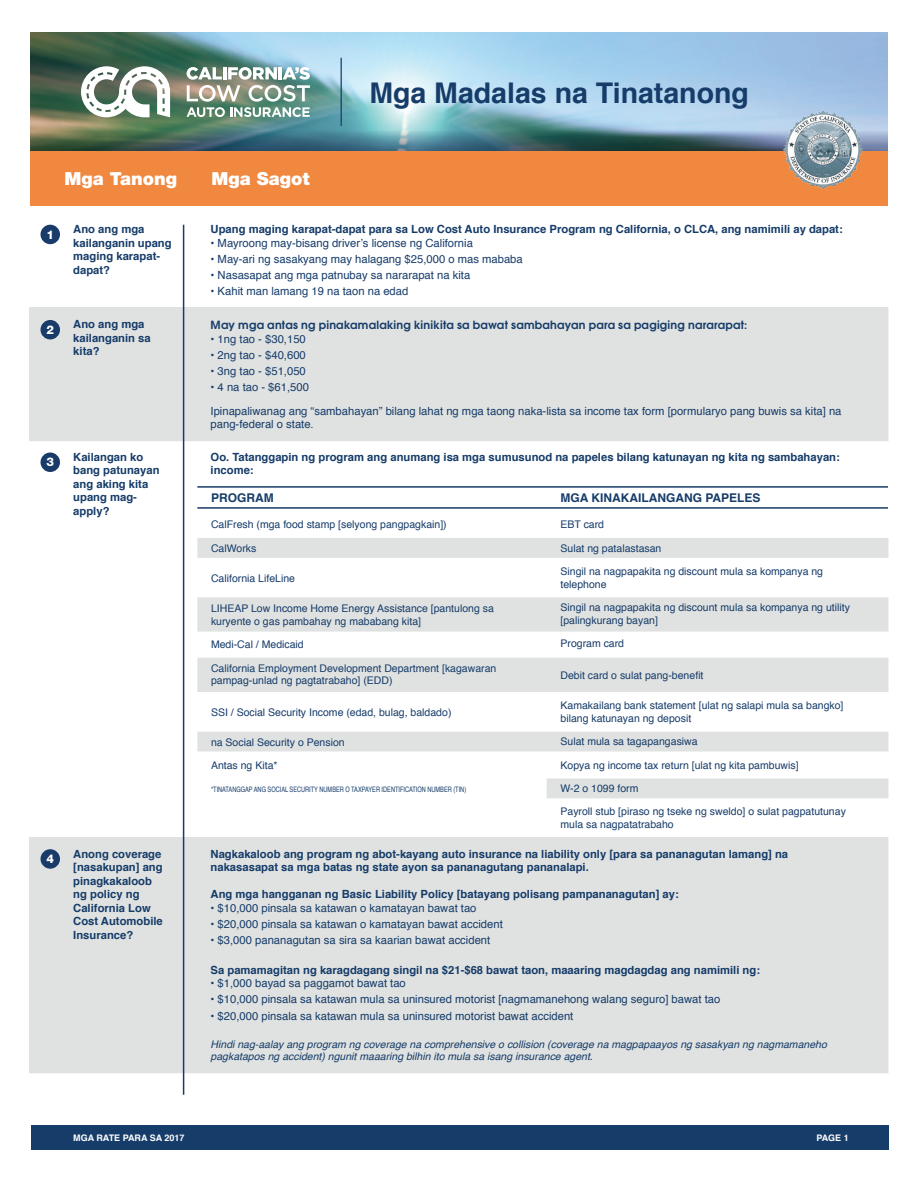
<style>
.page{position:relative;width:918px;height:1188px;background:#fff}
.page>*{position:absolute;margin:0;border:0;box-sizing:border-box;transform-origin:0 0}
.t1{font:700 28.5px "Helvetica";color:#163c69}
.t2{font:900 18px "Helvetica Neue";color:#fff}
.t3{font:700 12px "Helvetica";color:#163c69}
.t4{font:800 12px "Helvetica Neue";color:#fff}
.t5{font:700 11.25px/13.5px "Helvetica";color:#163c69}
.t6{font:11.25px/23.7px "Helvetica";color:#163c69}
.t7{font:700 11.25px "Te X Gyre Adventor";letter-spacing:.02em;color:#163c69}
.t8{font:10.5px/12.6px "Helvetica";color:#163c69}
.t9{font:italic 10.5px/12px "Helvetica";color:#163c69}
.t10{font:700 9px "Helvetica";color:#fff}
.t11{font:7.5px "Helvetica";color:#163c69;scale:.75 1}
</style>
<div class="page">
<div style="left:31px;top:1125px;width:858px;height:25px;background:#163c69"></div>
<img style="left:30px;top:33px;width:858px;height:97px">
<img style="left:30px;top:130px;width:858px;height:21px">
<div style="left:30px;top:151px;width:858px;height:54px;background:#f08840"></div>
<svg style="left:81px;top:66px;width:89px;height:51px"></svg>
<svg style="left:187px;top:67px;width:123px;height:50px"></svg>
<hr style="left:341px;top:58px;width:1px;height:68px;background:#183b6a">
<img style="left:782px;top:108px;width:82px;height:82px">
<div style="left:29px;top:307px;width:860px;height:134px;background:#e0e2e1"></div>
<div style="left:29px;top:837px;width:860px;height:236px;background:#e0e2e1"></div>
<div style="left:547px;top:778px;width:342px;height:20px;background:#e0e2e1;border:2px solid #e0e2e1"></div>
<div style="left:197px;top:732px;width:692px;height:20px;background:#e0e2e1;border:2px solid #e0e2e1"></div>
<div style="left:197px;top:597px;width:692px;height:35px;background:#e0e2e1;border:2px solid #e0e2e1"></div>
<div style="left:197px;top:658px;width:692px;height:34px;background:#e0e2e1"></div>
<div style="left:197px;top:538px;width:692px;height:20px;background:#e0e2e1"></div>
<hr style="left:183px;top:225px;width:1px;height:870px;background:#163c69">
<div style="left:41px;top:225px;width:19px;height:19px;background:#183b6a;border-radius:50%"></div>
<div style="left:41px;top:320px;width:19px;height:19px;background:#183b6a;border-radius:50%"></div>
<div style="left:41px;top:453px;width:19px;height:19px;background:#183b6a;border-radius:50%"></div>
<div style="left:41px;top:849px;width:19px;height:20px;background:#183b6a;border-radius:50%"></div>
<hr style="left:197px;top:507px;width:691px;height:2px;background:#183b6a">
<hr style="left:197px;top:486px;width:691px;height:2px;background:#183b6a">
<h1 class="t1" style="left:369px;top:69px;width:381px">Mga Madalas na Tinatanong</h1>
<h2 class="t2" style="left:65px;top:168px;width:114px">Mga Tanong</h2>
<h2 class="t2" style="left:211px;top:168px;width:100px">Mga Sagot</h2>
<p class="t4" style="left:46px;top:227px;width:9px">1</p>
<p class="t4" style="left:46px;top:322px;width:9px">2</p>
<p class="t5" style="left:73px;top:223px;width:100px">Ano ang mga kailanganin upang maging karapat&shy;dapat?</p>
<p class="t5" style="left:73px;top:318px;width:79px">Ano ang mga kailanganin sa kita?</p>
<p class="t4" style="left:46px;top:455px;width:9px">3</p>
<p class="t5" style="left:73px;top:450px;width:88px">Kailangan ko bang patunayan ang aking kita upang mag&shy;apply?</p>
<p class="t5" style="left:211px;top:223px;width:634px">Upang maging karapat-dapat para sa Low Cost Auto Insurance Program ng California, o CLCA, ang namimili ay dapat:</p>
<p class="t6" style="left:211px;top:231px;width:264px">• Mayroong may-bisang driver’s license ng California</p>
<p class="t6" style="left:211px;top:247px;width:314px">• May-ari ng sasakyang may halagang $25,000 o mas mababa</p>
<p class="t6" style="left:211px;top:264px;width:261px">• Nasasapat ang mga patnubay sa nararapat na kita</p>
<p class="t6" style="left:211px;top:280px;width:199px">• Kahit man lamang 19 na taon na edad</p>
<p class="t7" style="left:211px;top:315px;width:538px">May mga antas ng pinakamalaking kinikita sa bawat sambahayan para sa pagiging nararapat:</p>
<p class="t6" style="left:211px;top:327px;width:97px">• 1ng tao - $30,150</p>
<p class="t6" style="left:211px;top:343px;width:97px">• 2ng tao - $40,600</p>
<p class="t6" style="left:211px;top:360px;width:97px">• 3ng tao - $51,050</p>
<p class="t6" style="left:211px;top:376px;width:632px">• 4 na tao - $61,500<br>Ipinapaliwanag ang “sambahayan” bilang lahat ng mga taong naka-lista sa income tax form [pormularyo pang buwis sa kita] na</p>
<p class="t6" style="left:211px;top:413px;width:105px">pang-federal o state.</p>
<p class="t5" style="left:211px;top:450px;width:631px">Oo. Tatanggapin ng program ang anumang isa mga sumusunod na papeles bilang katunayan ng kita ng sambahayan: income:</p>
<p class="t3" style="left:211px;top:488px;width:64px">PROGRAM</p>
<p class="t8" style="left:211px;top:519px;width:237px">CalFresh (mga food stamp [selyong pangpagkain])</p>
<p class="t8" style="left:211px;top:542px;width:47px">CalWorks</p>
<p class="t8" style="left:211px;top:572px;width:86px">California LifeLine</p>
<p class="t8" style="left:211px;top:603px;width:284px">LIHEAP Low Income Home Energy Assistance [pantulong sa kuryente o gas pambahay ng mababang kita]</p>
<p class="t8" style="left:211px;top:639px;width:94px">Medi-Cal / Medicaid</p>
<p class="t8" style="left:211px;top:662px;width:287px">California Employment Development Department [kagawaran pampag-unlad ng pagtatrabaho] (EDD)</p>
<p class="t8" style="left:211px;top:706px;width:242px">SSI / Social Security Income (edad, bulag, baldado)</p>
<p class="t8" style="left:211px;top:736px;width:135px">na Social Security o Pension</p>
<p class="t8" style="left:211px;top:759px;width:68px">Antas ng Kita*</p>
<p class="t11" style="left:211px;top:783px;width:342px">*TINATANGGAP ANG SOCIAL SECURITY NUMBER O TAXPAYER IDENTIFICATION NUMBER (TIN)</p>
<p class="t3" style="left:561px;top:488px;width:202px">MGA KINAKAILANGANG PAPELES</p>
<p class="t8" style="left:561px;top:519px;width:45px">EBT card</p>
<p class="t8" style="left:561px;top:542px;width:102px">Sulat ng patalastasan</p>
<p class="t8" style="left:561px;top:565px;width:264px">Singil na nagpapakita ng discount mula sa kompanya ng telephone</p>
<p class="t8" style="left:561px;top:601px;width:291px">Singil na nagpapakita ng discount mula sa kompanya ng utility [palingkurang bayan]</p>
<p class="t8" style="left:561px;top:637px;width:65px">Program card</p>
<p class="t8" style="left:561px;top:669px;width:144px">Debit card o sulat pang-benefit</p>
<p class="t8" style="left:561px;top:699px;width:285px">Kamakailang bank statement [ulat ng salapi mula sa bangko] bilang katunayan ng deposit</p>
<p class="t8" style="left:561px;top:735px;width:139px">Sulat mula sa tagapangasiwa</p>
<p class="t8" style="left:561px;top:759px;width:240px">Kopya ng income tax return [ulat ng kita pambuwis]</p>
<p class="t8" style="left:561px;top:782px;width:80px">W-2 o 1099 form</p>
<p class="t8" style="left:561px;top:806px;width:287px">Payroll stub [piraso ng tseke ng sweldo] o sulat pagpatutunay mula sa nagpatatrabaho</p>
<p class="t4" style="left:46px;top:852px;width:9px">4</p>
<p class="t5" style="left:73px;top:847px;width:91px">Anong coverage [nasakupan] ang pinagkakaloob ng policy ng<br>California Low<br>Cost Automobile<br>Insurance?</p>
<p class="t5" style="left:211px;top:847px;width:579px">Nagkakaloob ang program ng abot-kayang auto insurance na liability only [para sa pananagutan lamang] na nakasasapat sa mga batas ng state ayon sa pananagutang pananalapi.</p>
<p class="t5" style="left:211px;top:888px;width:470px">Ang mga hangganan ng Basic Liability Policy [batayang polisang pampananagutan] ay:</p>
<p class="t6" style="left:211px;top:896px;width:267px">• $10,000 pinsala sa katawan o kamatayan bawat tao</p>
<p class="t6" style="left:211px;top:912px;width:294px">• $20,000 pinsala sa katawan o kamatayan bawat accident</p>
<p class="t6" style="left:211px;top:929px;width:281px">• $3,000 pananagutan sa sira sa kaarian bawat accident</p>
<p class="t5" style="left:211px;top:963px;width:551px">Sa pamamagitan ng karagdagang singil na $21-$68 bawat taon, maaaring magdagdag ang namimili ng:</p>
<p class="t6" style="left:211px;top:972px;width:197px">• $1,000 bayad sa paggamot bawat tao</p>
<p class="t6" style="left:211px;top:988px;width:511px">• $10,000 pinsala sa katawan mula sa uninsured motorist [nagmamanehong walang seguro] bawat tao</p>
<p class="t6" style="left:211px;top:1004px;width:364px">• $20,000 pinsala sa katawan mula sa uninsured motorist bawat accident</p>
<p class="t9" style="left:211px;top:1038px;width:618px">Hindi nag-aalay ang program ng coverage na comprehensive o collision (coverage na magpapaayos ng sasakyan ng nagmamaneho pagkatapos ng accident) ngunit maaaring bilhin ito mula sa isang insurance agent.</p>
<p class="t10" style="left:73px;top:1130px;width:113px">MGA RATE PARA SA 2017</p>
<p class="t10" style="left:816px;top:1130px;width:34px">PAGE 1</p>
</div>
